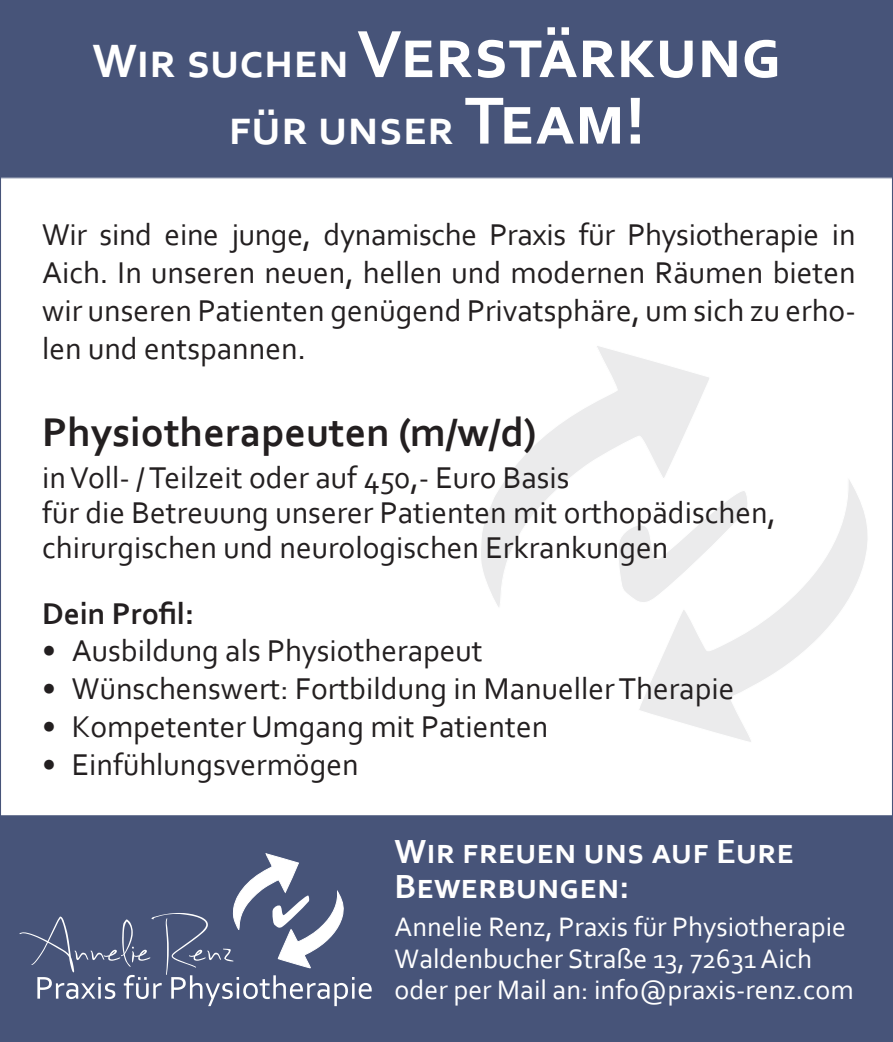
<style>
.page{position:relative;width:893px;height:1042px;background:#fff}
.page>*{position:absolute;margin:0;border:0;box-sizing:border-box;transform-origin:0 0}
.t1{font:700 70px "Corbel";letter-spacing:-.005em;color:#fff}
.t2{font:700 49px "Corbel";color:#fff}
.t3{font:700 42px "Corbel";color:#231f20}
.t4{font:700 35px/35px "Corbel";color:#fff}
.t5{font:31.5px/37.8px "Corbel";color:#231f20;text-align:justify}
.t6{font:700 31.5px "Corbel";color:#231f20}
.t7{font:28px/31.5px "Corbel";color:#fff}
.s1{font-size:49px}
.s2{font-size:70px}
</style>
<div class="page">
<div style="left:0;top:815px;width:893px;height:226px;background:#475479"></div>
<div style="left:2px;top:2px;width:889px;height:176px;background:#475479"></div>
<svg style="left:19px;top:854px;width:353px;height:152px"></svg>
<svg style="left:639px;top:480px;width:229px;height:262px"></svg>
<svg style="left:481px;top:346px;width:230px;height:264px"></svg>
<svg style="left:617px;top:489px;width:132px;height:115px"></svg>
<h1 class="t1" style="left:93px;top:10px;width:690px"><span class="s1">Wir suchen</span> Verstärkung</h1>
<h2 class="t2" style="left:229px;top:97px;width:418px">für unser <span class="s2">Team!</span></h2>
<p class="t5" style="left:42px;top:215px;width:815px">Wir sind eine junge, dynamische Praxis für Physiotherapie in Aich. In unseren neuen, hellen und modernen Räumen bieten wir unseren Patienten genügend Privatsphäre, um sich zu erho&shy;len und entspannen.</p>
<h3 class="t3" style="left:42px;top:406px;width:496px">Physiotherapeuten (m/w/d)</h3>
<p class="t5" style="left:42px;top:459px;width:735px;line-height:35px;text-align:left">in Voll- / Teilzeit oder auf 450,- Euro Basis<br>für die Betreuung unserer Patienten mit orthopädischen, chirurgischen und neurologischen Erkrankungen</p>
<p class="t6" style="left:42px;top:593px;width:154px">Dein Profil:</p>
<p class="t5" style="left:42px;top:631px;width:442px">• Ausbildung als Physiotherapeut</p>
<p class="t5" style="left:42px;top:669px;width:694px">• Wünschenswert: Fortbildung in Manueller Therapie</p>
<p class="t5" style="left:42px;top:707px;width:508px">• Kompetenter Umgang mit Patienten</p>
<p class="t5" style="left:42px;top:744px;width:318px">• Einfühlungsvermögen</p>
<p class="t4" style="left:395px;top:833px;width:401px">Wir freuen uns auf Eure<br>Bewerbungen:</p>
<p class="t7" style="left:395px;top:910px;width:460px">Annelie Renz, Praxis für Physiotherapie<br>Waldenbucher Straße 13, 72631 Aich oder per Mail an: info@praxis-renz.com</p>
</div>
